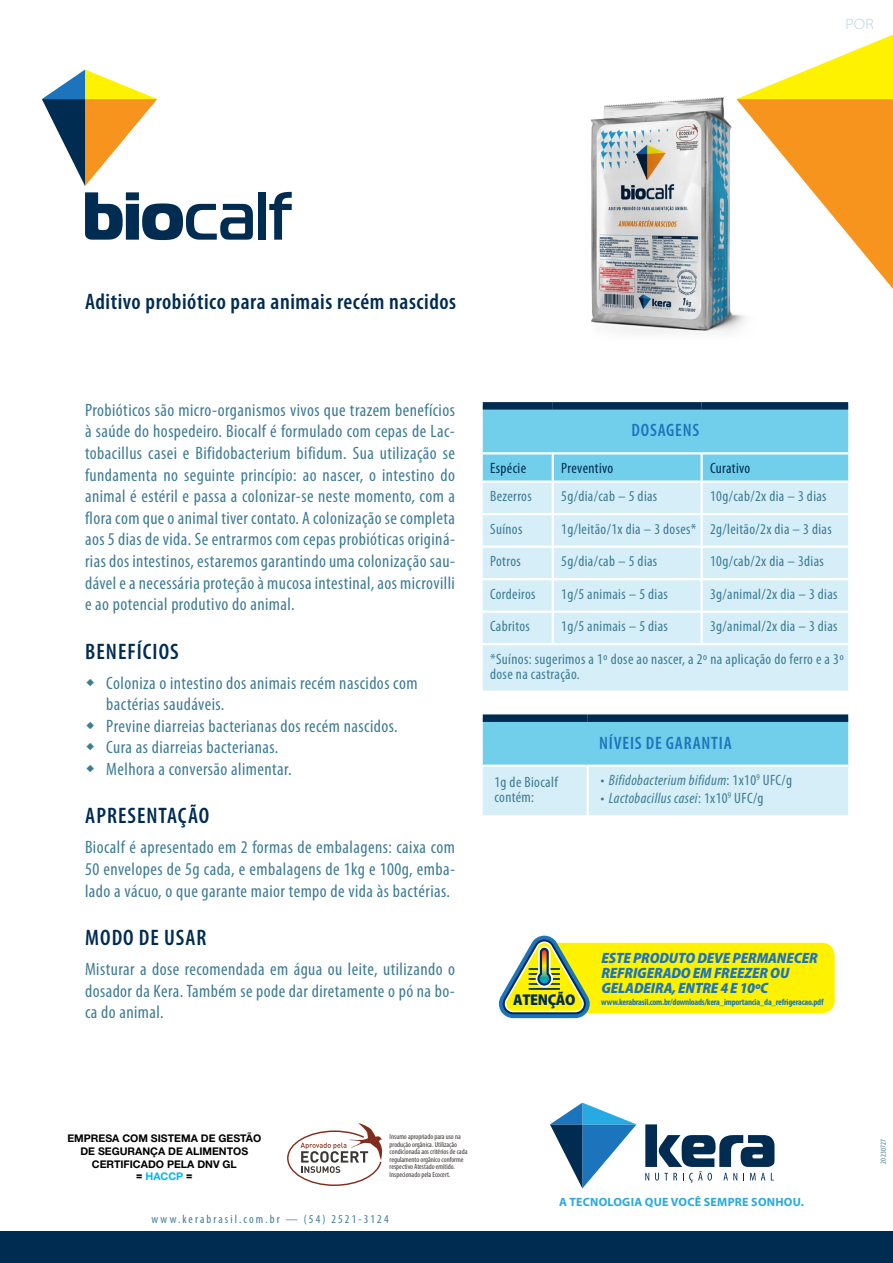
<style>
.page{position:relative;width:893px;height:1263px;background:#fff}
.page>*{position:absolute;margin:0;border:0;box-sizing:border-box;transform-origin:0 0}
.t1{font:600 condensed 22.5px "Myriad Pro";letter-spacing:.025em;color:#002c52}
.t2{font:600 condensed 22.5px "Myriad Pro";letter-spacing:.045em;color:#002c52}
.t3{font:condensed 18px/21.6px "Myriad Pro";letter-spacing:.025em;color:#3e7c94;text-align:justify}
.t4{font:600 condensed 18px "Myriad Pro";letter-spacing:.045em;color:#1c75bc}
.t5{font:900 semi-condensed 15.75px "Myriad Pro";letter-spacing:-.025em;color:#002c52}
.t6{font:condensed 15px/32.5px "Myriad Pro";letter-spacing:.025em;color:#3e7c94}
.t7{font:italic 900 semi-condensed 15px/15px "Myriad Pro";letter-spacing:-.005em;color:#1c75bc}
.t8{font:italic condensed 15px "Myriad Pro";letter-spacing:.025em;color:#3e7c94}
.t9{font:condensed 15px "Myriad Pro";letter-spacing:.025em;color:#002c52}
.t10{font:300 semi-expanded 15px "Myriad Pro";color:#b8d0dc}
.t11{font:condensed 12px "Myriad Pro";letter-spacing:.175em;color:#3e7c94}
.t12{font:700 12px "Myriad Pro";letter-spacing:.02em;color:#27aae1}
.t13{font:700 10.5px/12.8px "Helvetica Neue LT Std";color:#000;text-align:center}
.t14{font:700 condensed 9px "Myriad Pro";letter-spacing:-.025em;color:#1c75bc}
.t15{font:condensed 7.5px/7.5px "Myriad Pro";color:#3d3836}
.t16{font:condensed 7.5px "Myriad Pro";letter-spacing:.025em;color:#3e7c94}
.s1{font-style:normal}
.s2{font-weight:800;font-stretch:expanded}
.s3{color:#00b9f1}
</style>
<div class="page">
<img style="left:590px;top:97px;width:156px;height:235px">
<div style="left:0;top:1231px;width:893px;height:32px;background:#002c52"></div>
<svg style="left:550px;top:1103px;width:86px;height:85px"></svg>
<svg style="left:645px;top:1124px;width:129px;height:59px"></svg>
<svg style="left:287px;top:1123px;width:95px;height:63px"></svg>
<div style="left:483px;top:410px;width:365px;height:70px;background:#71cfeb"></div>
<div style="left:483px;top:483px;width:365px;height:208px;background:#d5eef7"></div>
<hr style="left:552px;top:482px;width:2px;height:32px;background:#fff">
<hr style="left:483px;top:513px;width:69px;height:2px;background:#fff">
<hr style="left:554px;top:513px;width:146px;height:2px;background:#fff">
<hr style="left:552px;top:514px;width:2px;height:33px;background:#fff">
<hr style="left:483px;top:545px;width:69px;height:3px;background:#fff">
<hr style="left:554px;top:545px;width:146px;height:3px;background:#fff">
<hr style="left:552px;top:547px;width:2px;height:32px;background:#fff">
<hr style="left:483px;top:578px;width:69px;height:2px;background:#fff">
<hr style="left:554px;top:578px;width:146px;height:2px;background:#fff">
<hr style="left:552px;top:579px;width:2px;height:33px;background:#fff">
<hr style="left:483px;top:610px;width:69px;height:3px;background:#fff">
<hr style="left:554px;top:610px;width:146px;height:3px;background:#fff">
<hr style="left:552px;top:612px;width:2px;height:33px;background:#fff">
<hr style="left:554px;top:643px;width:146px;height:2px;background:#fff">
<hr style="left:552px;top:452px;width:2px;height:30px;background:#fff">
<hr style="left:700px;top:452px;width:3px;height:30px;background:#fff">
<div style="left:483px;top:402px;width:70px;height:8px;background:#002c52"></div>
<div style="left:553px;top:402px;width:149px;height:8px;background:#002c52"></div>
<div style="left:702px;top:402px;width:146px;height:8px;background:#002c52"></div>
<hr style="left:700px;top:482px;width:3px;height:32px;background:#fff">
<hr style="left:703px;top:513px;width:145px;height:2px;background:#fff">
<hr style="left:700px;top:514px;width:3px;height:33px;background:#fff">
<hr style="left:703px;top:545px;width:145px;height:3px;background:#fff">
<hr style="left:700px;top:547px;width:3px;height:32px;background:#fff">
<hr style="left:703px;top:578px;width:145px;height:2px;background:#fff">
<hr style="left:700px;top:579px;width:3px;height:33px;background:#fff">
<hr style="left:703px;top:610px;width:145px;height:3px;background:#fff">
<hr style="left:700px;top:612px;width:3px;height:33px;background:#fff">
<hr style="left:703px;top:643px;width:145px;height:2px;background:#fff">
<hr style="left:483px;top:452px;width:69px;height:2px;background:#fff">
<hr style="left:554px;top:452px;width:146px;height:2px;background:#fff">
<hr style="left:703px;top:452px;width:145px;height:2px;background:#fff">
<hr style="left:483px;top:643px;width:69px;height:2px;background:#fff">
<div style="left:482px;top:718px;width:367px;height:48px;background:#71cfeb"></div>
<div style="left:483px;top:767px;width:365px;height:48px;background:#d5eef7"></div>
<hr style="left:480px;top:714px;width:3px;height:52px;background:#fff">
<hr style="left:848px;top:714px;width:2px;height:52px;background:#fff">
<hr style="left:586px;top:764px;width:3px;height:53px;background:#fff">
<div style="left:483px;top:714px;width:105px;height:8px;background:#002c52"></div>
<div style="left:588px;top:714px;width:260px;height:8px;background:#002c52"></div>
<hr style="left:483px;top:764px;width:103px;height:3px;background:#fff">
<hr style="left:589px;top:764px;width:259px;height:3px;background:#fff">
<svg style="left:736px;top:35px;width:157px;height:254px"></svg>
<svg style="left:42px;top:70px;width:115px;height:116px"></svg>
<svg style="left:85px;top:192px;width:168px;height:48px"></svg>
<div style="left:258px;top:192px;width:8px;height:48px;background:#002c52"></div>
<svg style="left:269px;top:192px;width:23px;height:48px"></svg>
<div style="left:537px;top:943px;width:298px;height:70px;background:#fff200;border-radius:13px"></div>
<svg style="left:499px;top:935px;width:93px;height:84px"></svg>
<p class="t10" style="left:845px;top:16px;width:30px">POR</p>
<p class="t1" style="left:85px;top:289px;width:373px">ADITIVO PROBIÓTICO PARA ANIMAIS RECÉM NASCIDOS</p>
<p class="t3" style="left:85px;top:399px;width:371px">Probióticos são micro-organismos vivos que trazem benefícios à saúde do hospedeiro. Biocalf é formulado com cepas de Lac&shy;tobacillus casei e Bifidobacterium bifidum. Sua utilização se fundamenta no seguinte princípio: ao nascer, o intestino do animal é estéril e passa a colonizar-se neste momento, com a flora com que o animal tiver contato. A colonização se completa aos 5 dias de vida. Se entrarmos com cepas probióticas originá&shy;rias dos intestinos, estaremos garantindo uma colonização sau&shy;dável e a necessária proteção à mucosa intestinal, aos microvilli e ao potencial produtivo do animal.</p>
<p class="t2" style="left:85px;top:639px;width:95px">BENEFÍCIOS</p>
<p class="t3" style="left:106px;top:672px;width:313px;text-align:left">Coloniza o intestino dos animais recém nascidos com bactérias saudáveis.<br>Previne diarreias bacterianas dos recém nascidos.<br>Cura as diarreias bacterianas.<br>Melhora a conversão alimentar.</p>
<p class="t2" style="left:85px;top:803px;width:126px">APRESENTAÇÃO</p>
<p class="t3" style="left:85px;top:837px;width:371px">Biocalf é apresentado em 2 formas de embalagens: caixa com 50 envelopes de 5g cada, e embalagens de 1kg e 100g, emba&shy;lado a vácuo, o que garante maior tempo de vida às bactérias.</p>
<p class="t2" style="left:85px;top:925px;width:123px">MODO DE USAR</p>
<p class="t3" style="left:85px;top:958px;width:371px">Misturar a dose recomendada em água ou leite, utilizando o dosador da Kera. Também se pode dar diretamente o pó na bo&shy;ca do animal.</p>
<p class="t4" style="left:632px;top:421px;width:69px">DOSAGENS</p>
<p class="t9" style="left:490px;top:460px;width:38px">Espécie</p>
<p class="t9" style="left:561px;top:460px;width:54px">Preventivo</p>
<p class="t9" style="left:710px;top:460px;width:42px">Curativo</p>
<p class="t6" style="left:490px;top:480px;width:43px">Bezerros</p>
<p class="t6" style="left:561px;top:480px;width:97px">5g/dia/cab – 5 dias</p>
<p class="t6" style="left:710px;top:480px;width:118px">10g/cab/2x dia – 3 dias</p>
<p class="t6" style="left:490px;top:513px;width:34px">Suínos</p>
<p class="t6" style="left:561px;top:513px;width:272px">1g/leitão/1x dia – 3 doses* 2g/leitão/2x dia – 3 dias</p>
<p class="t6" style="left:490px;top:545px;width:32px">Potros</p>
<p class="t6" style="left:561px;top:545px;width:97px">5g/dia/cab – 5 dias</p>
<p class="t6" style="left:710px;top:545px;width:115px">10g/cab/2x dia – 3dias</p>
<p class="t6" style="left:490px;top:578px;width:47px">Cordeiros</p>
<p class="t6" style="left:561px;top:578px;width:108px">1g/5 animais – 5 dias</p>
<p class="t6" style="left:710px;top:578px;width:129px">3g/animal/2x dia – 3 dias</p>
<p class="t6" style="left:490px;top:610px;width:41px">Cabritos</p>
<p class="t6" style="left:561px;top:610px;width:108px">1g/5 animais – 5 dias</p>
<p class="t6" style="left:490px;top:610px;width:355px;text-indent:220px">3g/animal/2x dia – 3 dias *Suínos: sugerimos a 1º dose ao nascer, a 2º na aplicação do ferro e a 3º</p>
<p class="t6" style="left:490px;top:658px;width:91px">dose na castração.</p>
<p class="t4" style="left:599px;top:733px;width:133px">NÍVEIS DE GARANTIA</p>
<p class="t6" style="left:494px;top:775px;width:65px;line-height:15px">1g de Biocalf contém:</p>
<p class="t8" style="left:600px;top:772px;width:193px">• Bifidobacterium bifidum<span class="s1">: 1x10</span><sup>9</sup> <span class="s1">UFC/g</span></p>
<p class="t8" style="left:600px;top:790px;width:165px">• Lactobacillus casei<span class="s1">: 1x10</span><sup>9</sup> <span class="s1">UFC/g</span></p>
<p class="t7" style="left:601px;top:950px;width:218px">ESTE PRODUTO DEVE PERMANECER<br>REFRIGERADO EM FREEZER OU<br>GELADEIRA, ENTRE 4 E 10ºC</p>
<p class="t5" style="left:513px;top:990px;width:64px">ATENÇÃO</p>
<p class="t14" style="left:601px;top:997px;width:224px">www.kerabrasil.com.br/downloads/kera_importancia_da_refrigeracao.pdf</p>
<p class="t13" style="left:67px;top:1132px;width:195px">EMPRESA COM SISTEMA DE GESTÃO<br>DE SEGURANÇA DE ALIMENTOS<br>CERTIFICADO PELA DNV GL<br><span class="s2">=</span> <span class="s3">HACCP</span> <span class="s2">=</span></p>
<p class="t15" style="left:390px;top:1133px;width:79px">Insumo apropriado para uso na produção orgânica. Utilização condicionada aos critérios de cada regulamento orgânico conforme respectivo Atestado emitido.<br>Inspecionado pela Ecocert.</p>
<p class="t11" style="left:151px;top:1212px;width:239px">www.kerabrasil.com.br — (54) 2521-3124</p>
<p class="t12" style="left:559px;top:1195px;width:246px">A TECNOLOGIA QUE VOCÊ SEMPRE SONHOU.</p>
<p class="t16" style="left:879px;top:1163px;width:26px;rotate:-90deg">20230727</p>
</div>
